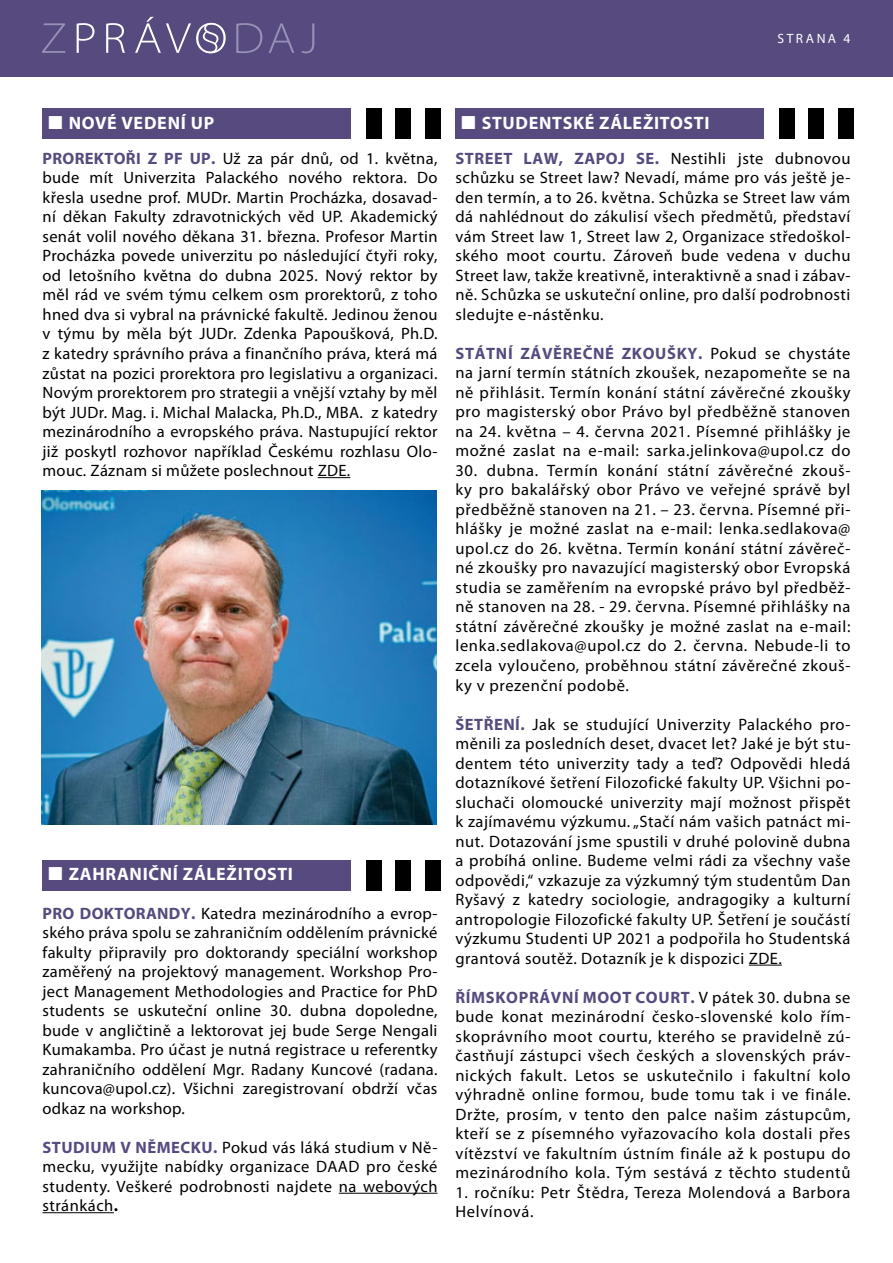
<style>
.page{position:relative;width:893px;height:1263px;background:#fff}
.page>*{position:absolute;margin:0;border:0;box-sizing:border-box;transform-origin:0 0}
.t1{font:700 18px "Myriad Pro";letter-spacing:.04em;color:#fff}
.t2{font:16.5px/19.5px "Myriad Pro";letter-spacing:.03em;color:#000;text-align:justify}
.t3{font:13.5px "Myriad Pro";letter-spacing:.19em;color:#fff}
.s1{font-weight:700;color:#564a7e}
.s2{font-weight:700}
</style>
<div class="page">
<div style="left:0;top:0;width:893px;height:77px;background:#564a7e"></div>
<svg style="left:236px;top:23px;width:78px;height:30px"></svg>
<svg style="left:42px;top:23px;width:23px;height:30px"></svg>
<svg style="left:77px;top:17px;width:149px;height:36px"></svg>
<hr style="left:318px;top:477px;width:32px;height:1px;background:#000">
<hr style="left:339px;top:1193px;width:98px;height:1px;background:#000">
<hr style="left:43px;top:1212px;width:71px;height:1px;background:#000">
<div style="left:43px;top:109px;width:308px;height:30px;background:#564a7e"></div>
<div style="left:366px;top:109px;width:16px;height:30px;background:#000"></div>
<div style="left:395px;top:109px;width:16px;height:30px;background:#000"></div>
<div style="left:425px;top:109px;width:16px;height:30px;background:#000"></div>
<div style="left:43px;top:860px;width:308px;height:30px;background:#564a7e"></div>
<div style="left:366px;top:860px;width:16px;height:30px;background:#000"></div>
<div style="left:395px;top:860px;width:16px;height:30px;background:#000"></div>
<div style="left:425px;top:860px;width:16px;height:30px;background:#000"></div>
<hr style="left:749px;top:965px;width:33px;height:1px;background:#000">
<div style="left:455px;top:108px;width:309px;height:31px;background:#564a7e"></div>
<div style="left:779px;top:108px;width:16px;height:31px;background:#000"></div>
<div style="left:808px;top:108px;width:16px;height:31px;background:#000"></div>
<div style="left:838px;top:108px;width:16px;height:31px;background:#000"></div>
<img style="left:42px;top:490px;width:395px;height:335px">
<p class="t3" style="left:777px;top:30px;width:75px">STRANA 4</p>
<p class="t1" style="left:69px;top:111px;width:147px">NOVÉ VEDENÍ UP</p>
<p class="t2" style="left:43px;top:148px;width:396px"><span class="s1">PROREKTOŘI Z PF UP.</span> Už za pár dnů, od 1. května, bude mít Univerzita Palackého nového rektora. Do křesla usedne prof. MUDr. Martin Procházka, dosavad&shy;ní děkan Fakulty zdravotnických věd UP. Akademický senát volil nového děkana 31. března. Profesor Martin Procházka povede univerzitu po následující čtyři roky, od letošního května do dubna 2025. Nový rektor by měl rád ve svém týmu celkem osm prorektorů, z toho hned dva si vybral na právnické fakultě. Jedinou ženou v týmu by měla být JUDr. Zdenka Papoušková, Ph.D. z katedry správního práva a finančního práva, která má zůstat na pozici prorektora pro legislativu a organizaci.<br>Novým prorektorem pro strategii a vnější vztahy by měl být JUDr. Mag. i. Michal Malacka, Ph.D., MBA. z katedry mezinárodního a evropského práva. Nastupující rektor již poskytl rozhovor například Českému rozhlasu Olo&shy;mouc. Záznam si můžete poslechnout ZDE.</p>
<p class="t1" style="left:69px;top:862px;width:226px">ZAHRANIČNÍ ZÁLEŽITOSTI</p>
<p class="t2" style="left:43px;top:903px;width:396px"><span class="s1">PRO DOKTORANDY.</span> Katedra mezinárodního a evrop&shy;ského práva spolu se zahraničním oddělením právnické fakulty připravily pro doktorandy speciální workshop zaměřený na projektový management. Workshop Pro&shy;ject Management Methodologies and Practice for PhD students se uskuteční online 30. dubna dopoledne, bude v angličtině a lektorovat jej bude Serge Nengali Kumakamba. Pro účast je nutná registrace u referentky zahraničního oddělení Mgr. Radany Kuncové (radana. kuncova@upol.cz). Všichni zaregistrovaní obdrží včas odkaz na workshop.</p>
<p class="t2" style="left:43px;top:1137px;width:396px"><span class="s1">STUDIUM V NĚMECKU.</span> Pokud vás láká studium v Ně&shy;mecku, využijte nabídky organizace DAAD pro české studenty. Veškeré podrobnosti najdete na webových stránkách<span class="s2">.</span></p>
<p class="t1" style="left:482px;top:111px;width:229px">STUDENTSKÉ ZÁLEŽITOSTI</p>
<p class="t2" style="left:455px;top:148px;width:396px"><span class="s1">STREET LAW, ZAPOJ SE.</span> Nestihli jste dubnovou schůzku se Street law? Nevadí, máme pro vás ještě je&shy;den termín, a to 26. května. Schůzka se Street law vám dá nahlédnout do zákulisí všech předmětů, představí vám Street law 1, Street law 2, Organizace středoškol&shy;ského moot courtu. Zároveň bude vedena v duchu Street law, takže kreativně, interaktivně a snad i zábav&shy;ně. Schůzka se uskuteční online, pro další podrobnosti sledujte e-nástěnku.</p>
<p class="t2" style="left:455px;top:343px;width:396px"><span class="s1">STÁTNÍ ZÁVĚREČNÉ ZKOUŠKY.</span> Pokud se chystáte na jarní termín státních zkoušek, nezapomeňte se na ně přihlásit. Termín konání státní závěrečné zkoušky pro magisterský obor Právo byl předběžně stanoven na 24. května – 4. června 2021. Písemné přihlášky je možné zaslat na e-mail: sarka.jelinkova@upol.cz do</p>
<p class="t2" style="left:455px;top:460px;width:396px">30. dubna. Termín konání státní závěrečné zkouš&shy;ky pro bakalářský obor Právo ve veřejné správě byl předběžně stanoven na 21. – 23. června. Písemné při&shy;hlášky je možné zaslat na e-mail: lenka.sedlakova@ upol.cz do 26. května. Termín konání státní závěreč&shy;né zkoušky pro navazující magisterský obor Evropská studia se zaměřením na evropské právo byl předběž&shy;ně stanoven na 28. - 29. června. Písemné přihlášky na státní závěrečné zkoušky je možné zaslat na e-mail: lenka.sedlakova@upol.cz do 2. června. Nebude-li to zcela vyloučeno, proběhnou státní závěrečné zkouš&shy;ky v prezenční podobě.</p>
<p class="t2" style="left:455px;top:714px;width:396px"><span class="s1">ŠETŘENÍ.</span> Jak se studující Univerzity Palackého pro&shy;měnili za posledních deset, dvacet let? Jaké je být stu&shy;dentem této univerzity tady a teď? Odpovědi hledá dotazníkové šetření Filozofické fakulty UP. Všichni po&shy;sluchači olomoucké univerzity mají možnost přispět k zajímavému výzkumu. „Stačí nám vašich patnáct mi&shy;nut. Dotazování jsme spustili v druhé polovině dubna a probíhá online. Budeme velmi rádi za všechny vaše odpovědi,“ vzkazuje za výzkumný tým studentům Dan Ryšavý z katedry sociologie, andragogiky a kulturní antropologie Filozofické fakulty UP. Šetření je součástí výzkumu Studenti UP 2021 a podpořila ho Studentská grantová soutěž. Dotazník je k dispozici ZDE.</p>
<p class="t2" style="left:455px;top:987px;width:396px"><span class="s1">ŘÍMSKOPRÁVNÍ MOOT COURT.</span> V pátek 30. dubna se bude konat mezinárodní česko-slovenské kolo řím&shy;skoprávního moot courtu, kterého se pravidelně zú&shy;častňují zástupci všech českých a slovenských práv&shy;nických fakult. Letos se uskutečnilo i fakultní kolo výhradně online formou, bude tomu tak i ve finále.<br>Držte, prosím, v tento den palce našim zástupcům, kteří se z písemného vyřazovacího kola dostali přes vítězství ve fakultním ústním finále až k postupu do mezinárodního kola. Tým sestává z těchto studentů</p>
<p class="t2" style="left:455px;top:1182px;width:396px">1. ročníku: Petr Štědra, Tereza Molendová a Barbora<br>Helvínová.</p>
</div>
